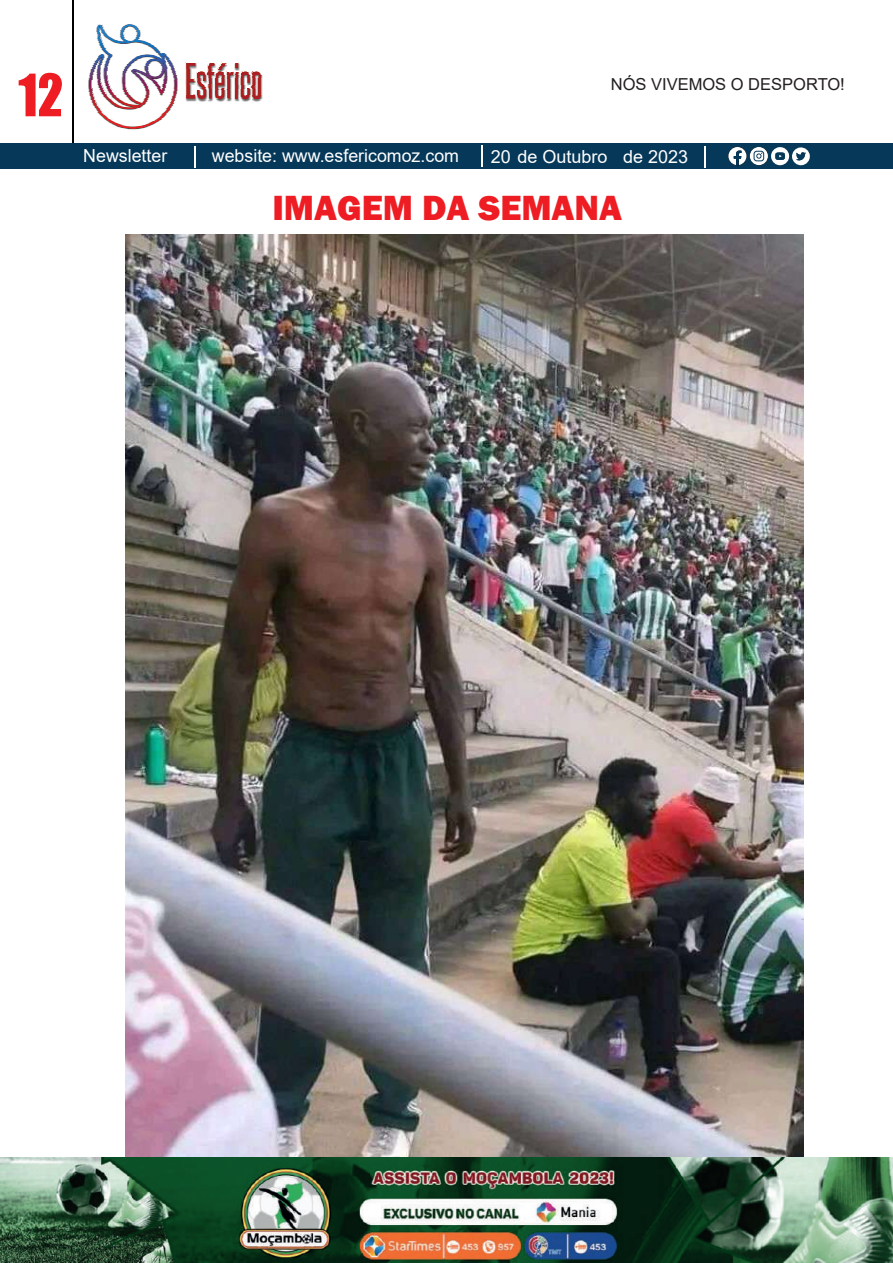
<style>
.page{position:relative;width:893px;height:1263px;background:#fff}
.page>*{position:absolute;margin:0;border:0;box-sizing:border-box;transform-origin:0 0}
.t1{font:54px "Impact";color:#ee1d23;scale:.94 1}
.t2{font:800 36px "Franklin Gothic";color:#ee1d23}
.t3{font:18px "Arial";color:#fff}
.t4{font:16.5px "Arial";color:#231f20}
</style>
<div class="page">
<img style="left:125px;top:234px;width:679px;height:924px">
<div style="left:0;top:144px;width:893px;height:25px;background:#063859"></div>
<hr style="left:704px;top:146px;width:2px;height:22px;background:#fff">
<svg style="left:194px;top:146px;width:1px;height:22px"></svg>
<svg style="left:728px;top:147px;width:18px;height:18px"></svg>
<svg style="left:750px;top:147px;width:18px;height:18px"></svg>
<svg style="left:753px;top:151px;width:11px;height:10px"></svg>
<svg style="left:481px;top:146px;width:1px;height:21px"></svg>
<svg style="left:771px;top:147px;width:39px;height:19px"></svg>
<hr style="left:73px;top:0;width:1px;height:142px;background:#000001">
<svg style="left:88px;top:24px;width:175px;height:106px"></svg>
<img style="left:1px;top:1158px;width:892px;height:105px">
<h1 class="t1" style="left:18px;top:53px;width:49px">12</h1>
<p class="t4" style="left:611px;top:73px;width:236px">NÓS VIVEMOS O DESPORTO!</p>
<p class="t3" style="left:83px;top:143px;width:86px">Newsletter</p>
<p class="t3" style="left:212px;top:143px;width:249px">website: www.esfericomoz.com</p>
<p class="t3" style="left:491px;top:144px;width:199px">20 de Outubro de 2023</p>
<h2 class="t2" style="left:272px;top:185px;width:351px">IMAGEM DA SEMANA</h2>
</div>
